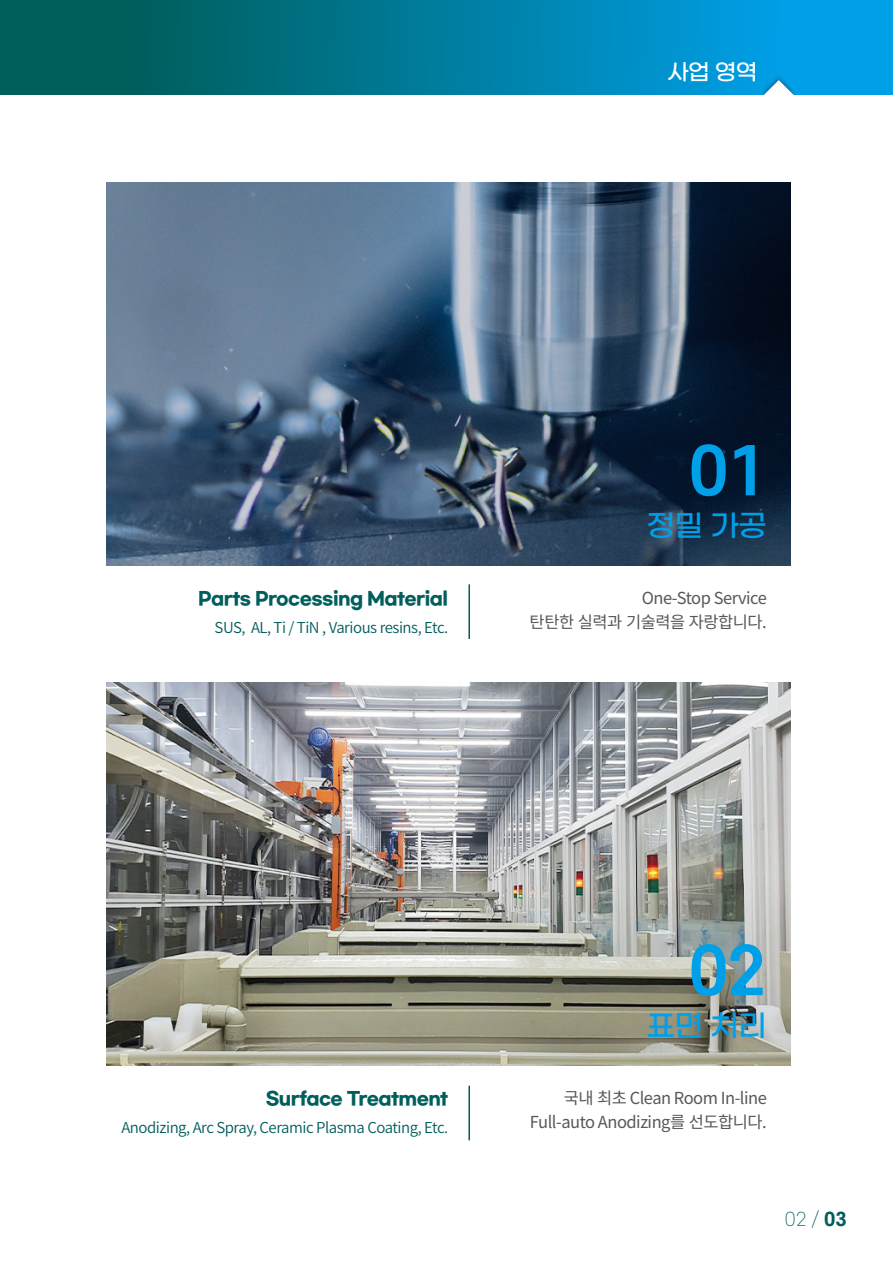
<style>
.page{position:relative;width:893px;height:1263px;background:#fff}
.page>*{position:absolute;margin:0;border:0;box-sizing:border-box;transform-origin:0 0}
.t1{font:700 63.45px "S Core Dream 6";color:#00a0e9}
.t2{font:500 30px "Gmarket Sans";letter-spacing:-.03em;color:#00a0e9}
.t3{font:500 22.5px "Gmarket Sans";color:#fff}
.t4{font:700 18px "Gmarket Sans";letter-spacing:-.03em;color:#005e5b}
.t5{font:200 18px "S Core Dream 2";color:#005e5b}
.t6{font:16.5px/24px "Noto Sans CJ Kkr";letter-spacing:-.03em;color:#595757;text-align:right}
.t7{font:600 15px "Noto Sans CJ Kkr";letter-spacing:-.03em;color:#005e5b}
.s1{font-family:"S Core Dream 7";font-weight:800}
</style>
<div class="page">
<div style="left:0;top:0;width:893px;height:95px;background:linear-gradient(to right,#005549,#00a6f7)"></div>
<div style="left:759px;top:73px;width:39px;height:25px;background:#000;opacity:.3"></div>
<svg style="left:763px;top:80px;width:31px;height:18px"></svg>
<img style="left:106px;top:683px;width:684px;height:382px">
<img style="left:106px;top:183px;width:684px;height:383px">
<hr style="left:468px;top:584px;width:2px;height:55px;background:#005e5b">
<hr style="left:468px;top:1086px;width:2px;height:54px;background:#005e5b">
<h3 class="t3" style="left:667px;top:60px;width:92px">사업 영역</h3>
<p class="t4" style="left:198px;top:589px;width:252px">Parts Processing Material</p>
<p class="t7" style="left:215px;top:619px;width:235px">SUS, AL, Ti / TiN , Various resins, Etc.</p>
<h1 class="t1" style="left:689px;top:425px;width:79px">01</h1>
<h2 class="t2" style="left:647px;top:509px;width:122px">정밀 가공</h2>
<p class="t6" style="left:530px;top:586px;width:239px">One-Stop Service<br>탄탄한 실력과 기술력을 자랑합니다.</p>
<p class="t4" style="left:266px;top:1088px;width:184px">Surface Treatment</p>
<p class="t7" style="left:121px;top:1119px;width:328px">Anodizing, Arc Spray, Ceramic Plasma Coating, Etc.</p>
<h1 class="t1" style="left:689px;top:925px;width:79px">02</h1>
<h2 class="t2" style="left:647px;top:1009px;width:122px">표면 처리</h2>
<p class="t6" style="left:530px;top:1086px;width:238px">국내 최초 Clean Room In-line<br>Full-auto Anodizing를 선도합니다.</p>
<p class="t5" style="left:785px;top:1206px;width:63px">02 / <span class="s1">03</span></p>
</div>
